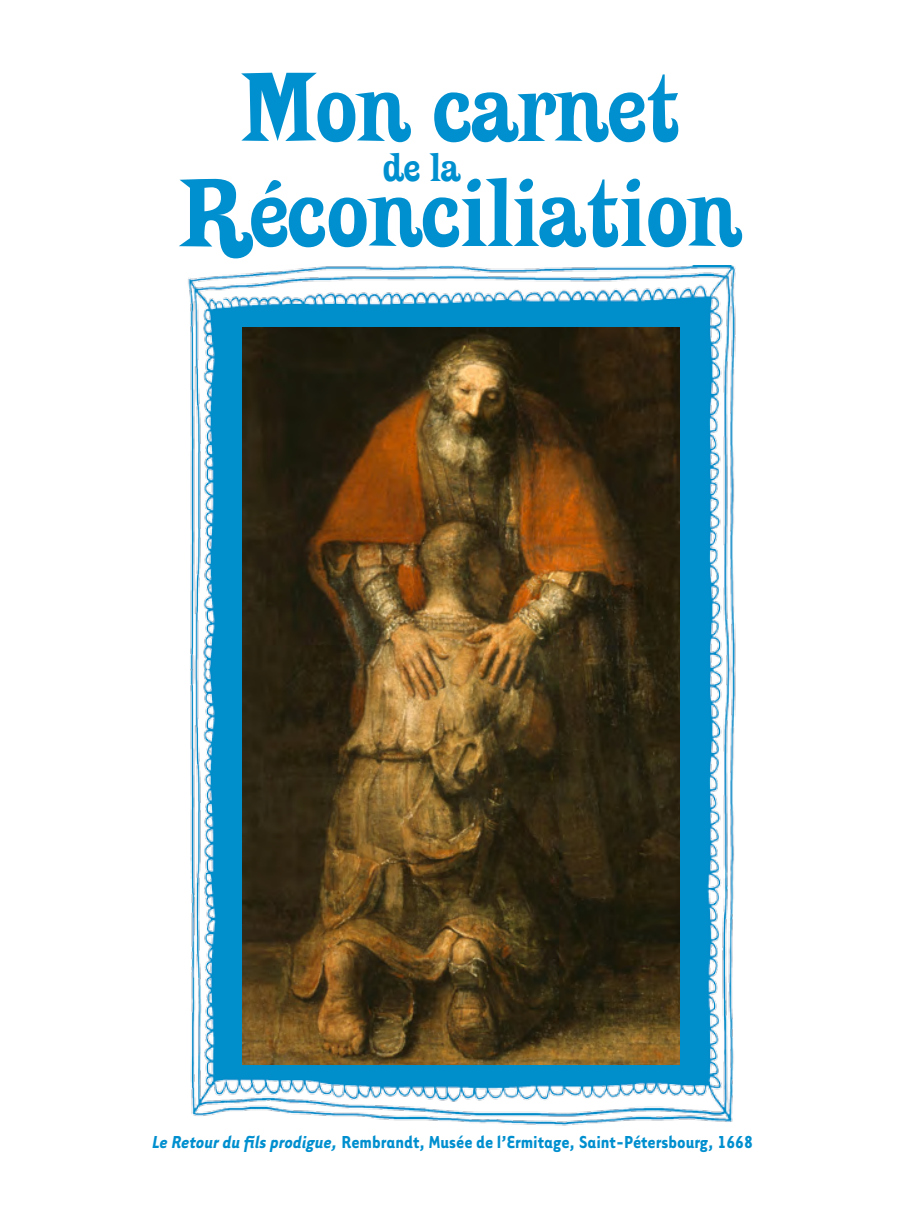
<style>
.page{position:relative;width:922px;height:1205px;background:#fff}
.page>*{position:absolute;margin:0;border:0;box-sizing:border-box;transform-origin:0 0}
.t1{font:95px/105px "Putain";letter-spacing:.005em;color:#008fcf;text-align:center}
.t2{font:40px "Putain";color:#008fcf}
.t3{font:700 20px "Tarzana Narrow";color:#008fcf}
.s1{font-style:italic}
</style>
<div class="page">
<img style="left:188px;top:266px;width:548px;height:860px">
<img style="left:242px;top:328px;width:437px;height:736px">
<h1 class="t1" style="left:181px;top:65px;width:561px">Mon carnet<br>Réconciliation</h1>
<h2 class="t2" style="left:383px;top:146px;width:79px">de la</h2>
<p class="t3" style="left:152px;top:1129px;width:601px"><span class="s1">Le Retour du fils prodigue,</span> Rembrandt, Musée de l’Ermitage, Saint-Pétersbourg, 1668</p>
</div>
